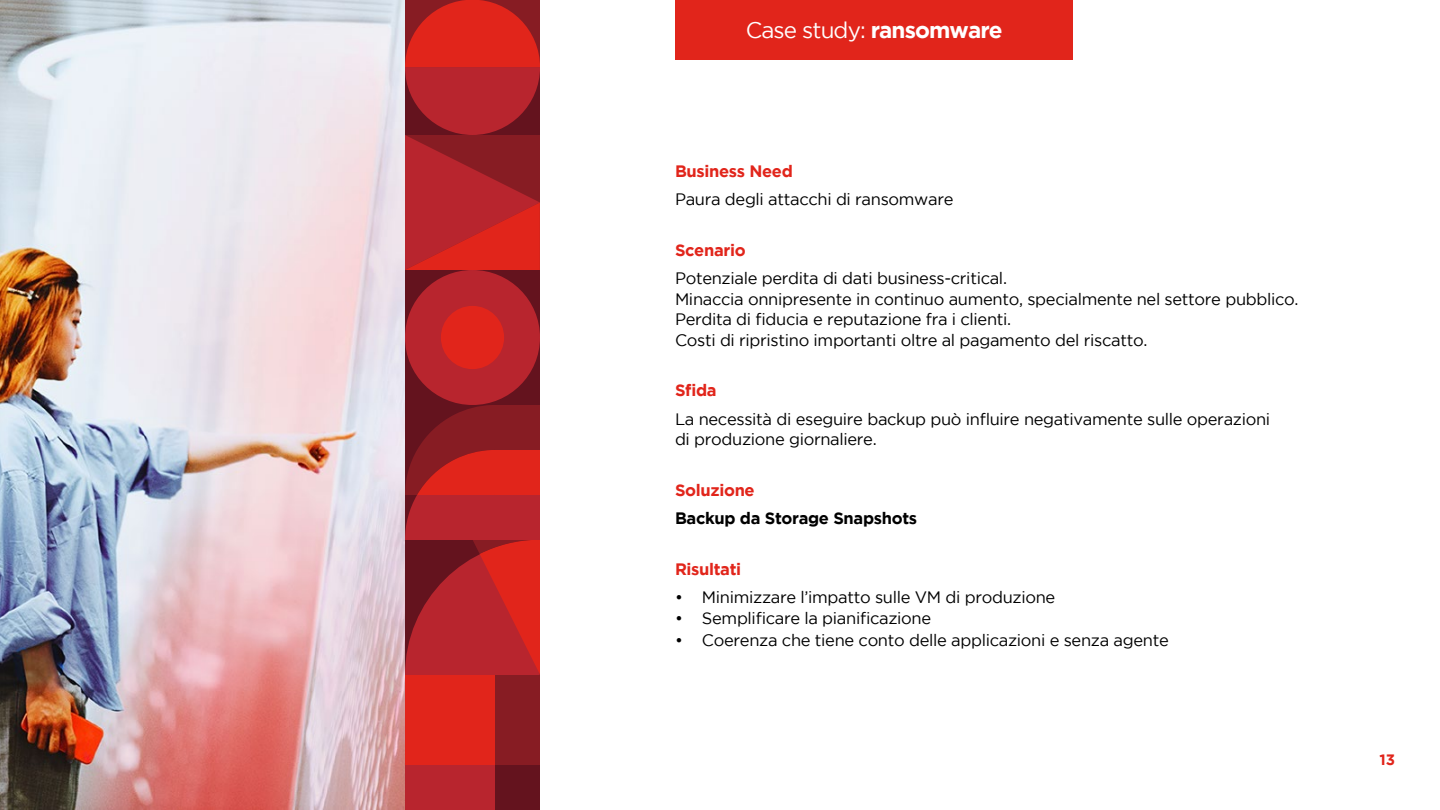
<style>
.page{position:relative;width:1440px;height:810px;background:#fff}
.page>*{position:absolute;margin:0;border:0;box-sizing:border-box;transform-origin:0 0}
.t1{font:22.5px "Gotham";letter-spacing:-.04em;color:#fff}
.t2{font:16.5px/20.6px "Gotham";letter-spacing:-.02em;color:#000}
.t3{font:700 16.5px "Gotham";letter-spacing:-.02em;color:#e1251b}
.t4{font:700 16.5px "Gotham";letter-spacing:-.02em;color:#000}
.t5{font:700 15px "Gotham";color:#e1251b}
.s1{font-weight:700}
</style>
<div class="page">
<img style="left:0;top:0;width:405px;height:810px">
<div style="left:675px;top:0;width:397px;height:59px;background:#e1251b"></div>
<div style="left:405px;top:675px;width:135px;height:135px;background:#e1251b"></div>
<div style="left:405px;top:765px;width:135px;height:45px;background:#b8252e"></div>
<div style="left:495px;top:675px;width:45px;height:135px;background:#871c23"></div>
<div style="left:495px;top:765px;width:45px;height:45px;background:#64131e"></div>
<div style="left:405px;top:270px;width:135px;height:135px;background:#64131e"></div>
<div style="left:405px;top:270px;width:135px;height:135px;background:#b8252e;border-radius:50%"></div>
<div style="left:441px;top:306px;width:63px;height:63px;background:#e1251b;border-radius:50%"></div>
<svg style="left:405px;top:0;width:135px;height:270px"></svg>
<svg style="left:405px;top:405px;width:135px;height:270px"></svg>
<h1 class="t1" style="left:746px;top:17px;width:258px">Case study: <span class="s1">ransomware</span></h1>
<p class="t3" style="left:675px;top:162px;width:119px">Business Need</p>
<p class="t2" style="left:675px;top:189px;width:280px">Paura degli attacchi di ransomware</p>
<p class="t3" style="left:675px;top:240px;width:72px">Scenario</p>
<p class="t2" style="left:675px;top:268px;width:625px">Potenziale perdita di dati business-critical.<br>Minaccia onnipresente in continuo aumento, specialmente nel settore pubblico.<br>Perdita di fiducia e reputazione fra i clienti.<br>Costi di ripristino importanti oltre al pagamento del riscatto.</p>
<p class="t3" style="left:675px;top:381px;width:43px">Sfida</p>
<p class="t2" style="left:675px;top:408px;width:597px">La necessità di eseguire backup può influire negativamente sulle operazioni di produzione giornaliere.</p>
<p class="t3" style="left:675px;top:480px;width:81px">Soluzione</p>
<p class="t4" style="left:675px;top:509px;width:244px">Backup da Storage Snapshots</p>
<p class="t3" style="left:675px;top:559px;width:68px">Risultati</p>
<p class="t2" style="left:675px;top:586px;width:382px">• Minimizzare l’impatto sulle VM di produzione</p>
<p class="t2" style="left:675px;top:608px;width:258px">• Semplificare la pianificazione</p>
<p class="t2" style="left:675px;top:630px;width:495px">• Coerenza che tiene conto delle applicazioni e senza agente</p>
<p class="t5" style="left:1379px;top:751px;width:17px">13</p>
</div>
